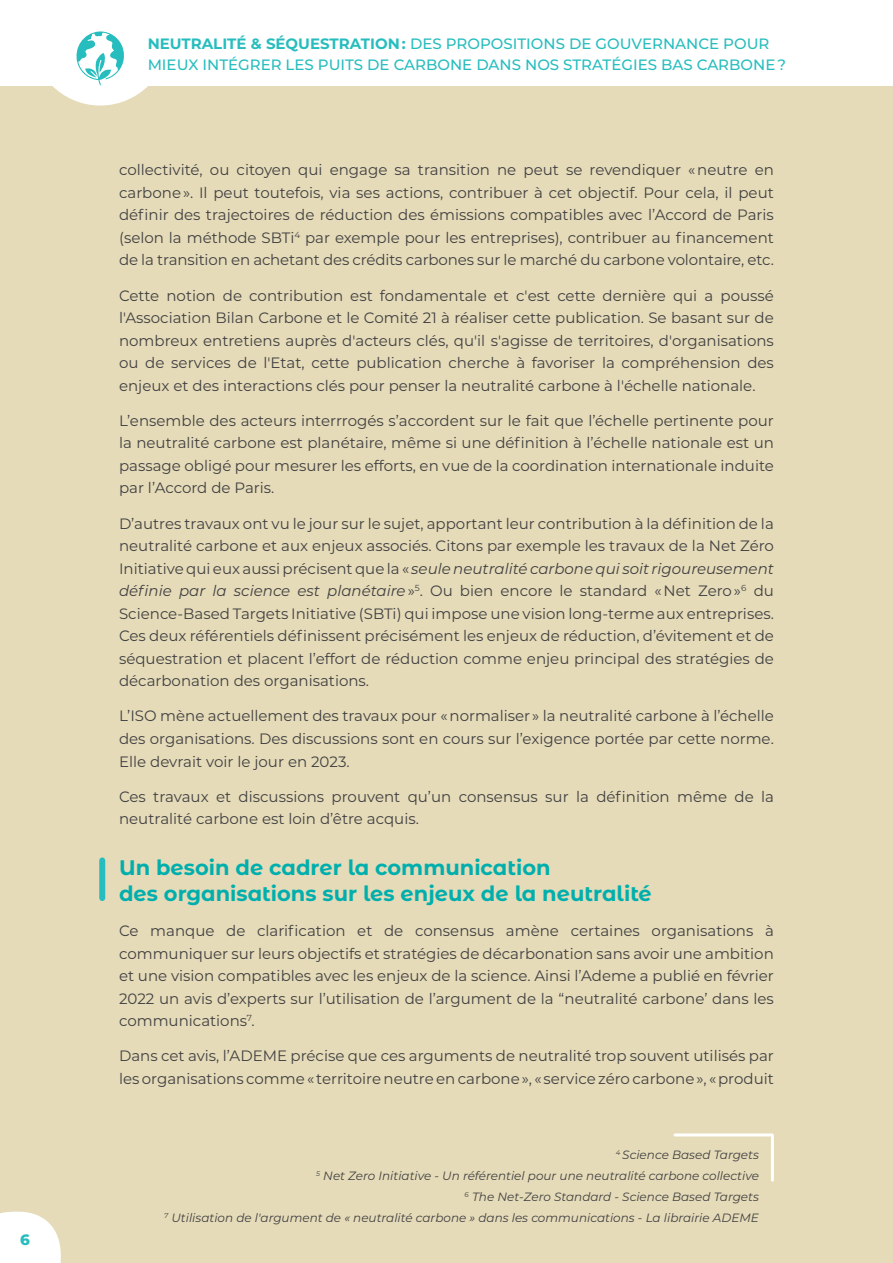
<style>
.page{position:relative;width:893px;height:1263px;background:#fff}
.page>*{position:absolute;margin:0;border:0;box-sizing:border-box;transform-origin:0 0}
.t1{font:700 21px/25.5px "Montserrat Alternates";color:#00afad}
.t2{font:15px/22.5px "Montserrat";color:#414042;text-align:justify}
.t3{font:500 15px/21px "Montserrat";color:#27bdbe}
.t4{font:800 15px "Montserrat";color:#27bdbe}
.t5{font:italic 12px/20.7px "Montserrat";color:#414042;text-align:right}
.s1{font-weight:700}
.s2{font-style:italic}
</style>
<div class="page">
<div style="left:0;top:86px;width:893px;height:1177px;background:#e5dbb8"></div>
<svg style="left:0;top:1212px;width:61px;height:51px"></svg>
<svg style="left:31px;top:31px;width:139px;height:75px"></svg>
<svg style="left:672px;top:1132px;width:103px;height:51px;background:#e7ddbd"></svg>
<div style="left:99px;top:860px;width:6px;height:38px;background:#27bdbe"></div>
<p class="t4" style="left:20px;top:1229px;width:11px">6</p>
<p class="t3" style="left:148px;top:33px;width:640px"><span class="s1">NEUTRALITÉ &amp; SÉQUESTRATION :</span> DES PROPOSITIONS DE GOUVERNANCE POUR<br>MIEUX INTÉGRER LES PUITS DE CARBONE DANS NOS STRATÉGIES BAS CARBONE ?</p>
<p class="t2" style="left:119px;top:158px;width:656px">collectivité, ou citoyen qui engage sa transition ne peut se revendiquer « neutre en carbone ». Il peut toutefois, via ses actions, contribuer à cet objectif. Pour cela, il peut définir des trajectoires de réduction des émissions compatibles avec l’Accord de Paris (selon la méthode SBTi<sup>4</sup> par exemple pour les entreprises), contribuer au financement de la transition en achetant des crédits carbones sur le marché du carbone volontaire, etc.</p>
<p class="t2" style="left:119px;top:284px;width:656px">Cette notion de contribution est fondamentale et c'est cette dernière qui a poussé l'Association Bilan Carbone et le Comité 21 à réaliser cette publication. Se basant sur de nombreux entretiens auprès d'acteurs clés, qu'il s'agisse de territoires, d'organisations ou de services de l'Etat, cette publication cherche à favoriser la compréhension des enjeux et des interactions clés pour penser la neutralité carbone à l'échelle nationale.</p>
<p class="t2" style="left:119px;top:409px;width:656px">L’ensemble des acteurs interrrogés s’accordent sur le fait que l’échelle pertinente pour la neutralité carbone est planétaire, même si une définition à l’échelle nationale est un passage obligé pour mesurer les efforts, en vue de la coordination internationale induite par l’Accord de Paris.</p>
<p class="t2" style="left:119px;top:512px;width:656px">D’autres travaux ont vu le jour sur le sujet, apportant leur contribution à la définition de la neutralité carbone et aux enjeux associés. Citons par exemple les travaux de la Net Zéro Initiative qui eux aussi précisent que la « <span class="s2">seule neutralité carbone qui soit rigoureusement définie par la science est planétaire</span> »<sup>5</sup>. Ou bien encore le standard « Net Zero »<sup>6</sup> du Science-Based Targets Initiative (SBTi) qui impose une vision long-terme aux entreprises.<br>Ces deux référentiels définissent précisément les enjeux de réduction, d’évitement et de séquestration et placent l’effort de réduction comme enjeu principal des stratégies de décarbonation des organisations.</p>
<p class="t2" style="left:119px;top:704px;width:656px">L’ISO mène actuellement des travaux pour « normaliser » la neutralité carbone à l’échelle des organisations. Des discussions sont en cours sur l’exigence portée par cette norme.<br>Elle devrait voir le jour en 2023.</p>
<p class="t2" style="left:119px;top:785px;width:656px">Ces travaux et discussions prouvent qu’un consensus sur la définition même de la neutralité carbone est loin d’être acquis.</p>
<h1 class="t1" style="left:119px;top:854px;width:534px">Un besoin de cadrer la communication<br>des organisations sur les enjeux de la neutralité</h1>
<p class="t2" style="left:119px;top:919px;width:656px">Ce manque de clarification et de consensus amène certaines organisations à communiquer sur leurs objectifs et stratégies de décarbonation sans avoir une ambition et une vision compatibles avec les enjeux de la science. Ainsi l’Ademe a publié en février 2022 un avis d’experts sur l’utilisation de l’argument de la “neutralité carbone’ dans les communications<sup>7</sup>.</p>
<p class="t2" style="left:119px;top:1044px;width:656px">Dans cet avis, l’ADEME précise que ces arguments de neutralité trop souvent utilisés par les organisations comme « territoire neutre en carbone », « service zéro carbone », « produit</p>
<p class="t5" style="left:164px;top:1144px;width:596px"><sup>4</sup> Science Based Targets<br><sup>5</sup> Net Zero Initiative - Un référentiel pour une neutralité carbone collective<br><sup>6</sup> The Net-Zero Standard - Science Based Targets<br><sup>7</sup> Utilisation de l'argument de « neutralité carbone » dans les communications - La librairie ADEME</p>
</div>
